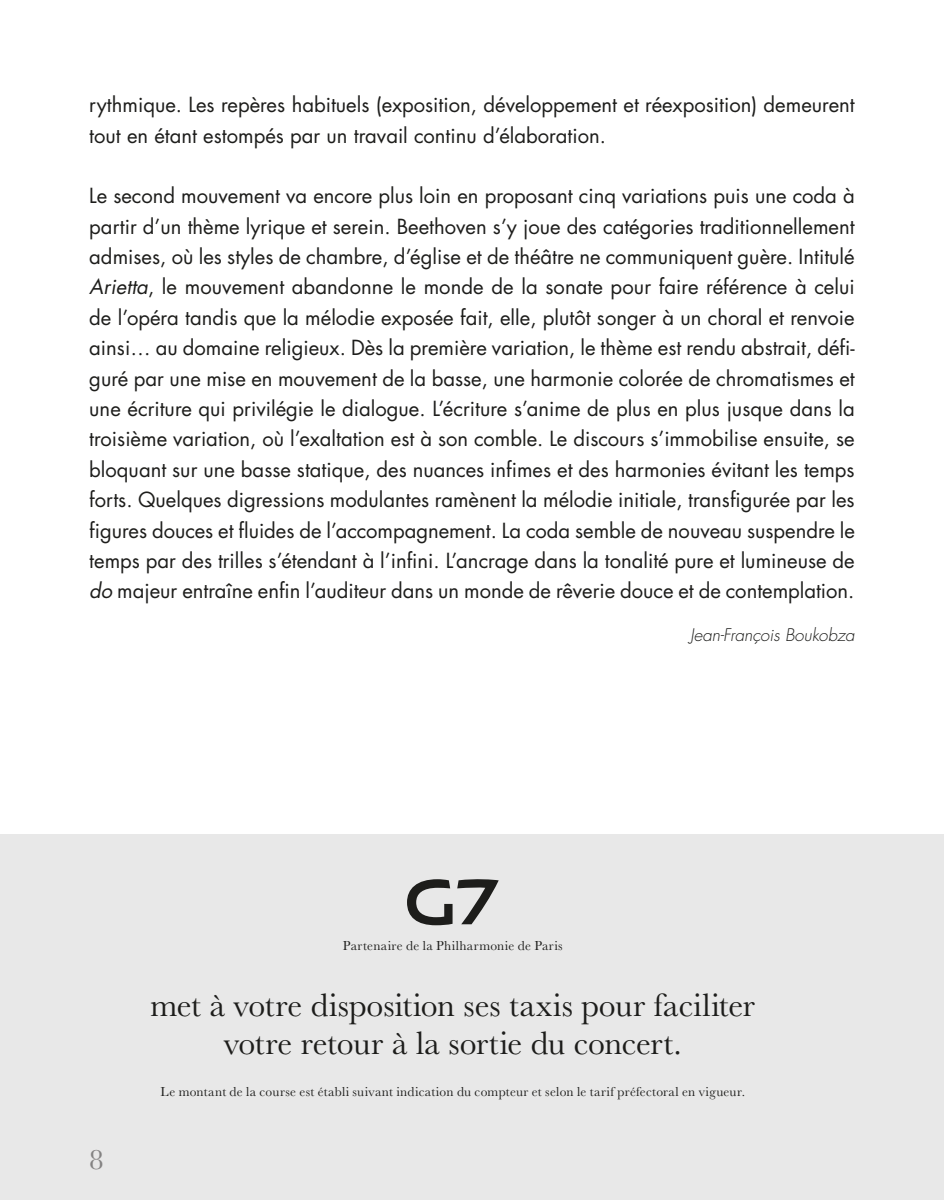
<style>
.page{position:relative;width:944px;height:1200px;background:#fff}
.page>*{position:absolute;margin:0;border:0;box-sizing:border-box;transform-origin:0 0}
._08_02_TEXTE_BANDEAU{font:33.75px/38.2px "Baskerville MT Pro";letter-spacing:-.005em;color:#1d1d1b;text-align:center}
.t1{font:29.25px "Baskerville MT Pro";color:#706f6f}
._03_07_TEXTE_COURANT{font:20.25px/30.4px "Futura LTW1 G";color:#1d1d1b}
._03_09_SIGNATURE_PIG{font:italic 300 16.88px "Futura LTW1 G";color:#1d1d1b}
.t2{font:13.5px "Baskerville MT Pro";letter-spacing:.02em;color:#1d1d1b}
.s1{font-style:italic}
</style>
<div class="page">
<div style="left:0;top:834px;width:944px;height:365px;background:#e8e8e8"></div>
<svg style="left:407px;top:879px;width:92px;height:46px"></svg>
<p class="_03_07_TEXTE_COURANT" style="left:89px;top:88px;width:767px">rythmique. Les repères habituels (exposition, développement et réexposition) demeurent tout en étant estompés par un travail continu d’élaboration.</p>
<p class="_03_07_TEXTE_COURANT" style="left:89px;top:179px;width:767px;text-align:justify">Le second mouvement va encore plus loin en proposant cinq variations puis une coda à partir d’un thème lyrique et serein. Beethoven s’y joue des catégories traditionnellement admises, où les styles de chambre, d’église et de théâtre ne communiquent guère. Intitulé <span class="s1">Arietta</span>, le mouvement abandonne le monde de la sonate pour faire référence à celui de l’opéra tandis que la mélodie exposée fait, elle, plutôt songer à un choral et renvoie ainsi… au domaine religieux. Dès la première variation, le thème est rendu abstrait, défi&shy;guré par une mise en mouvement de la basse, une harmonie colorée de chromatismes et une écriture qui privilégie le dialogue. L’écriture s’anime de plus en plus jusque dans la troisième variation, où l’exaltation est à son comble. Le discours s’immobilise ensuite, se bloquant sur une basse statique, des nuances infimes et des harmonies évitant les temps forts. Quelques digressions modulantes ramènent la mélodie initiale, transfigurée par les figures douces et fluides de l’accompagnement. La coda semble de nouveau suspendre le temps par des trilles s’étendant à l’infini. L’ancrage dans la tonalité pure et lumineuse de <span class="s1">do</span> majeur entraîne enfin l’auditeur dans un monde de rêverie douce et de contemplation.</p>
<p class="_03_09_SIGNATURE_PIG" style="left:690px;top:621px;width:166px">Jean-François Boukobza</p>
<p class="t2" style="left:343px;top:937px;width:221px">Partenaire de la Philharmonie de Paris</p>
<p class="_08_02_TEXTE_BANDEAU" style="left:150px;top:985px;width:606px">met à votre disposition ses taxis pour faciliter votre retour à la sortie du concert.</p>
<h2 class="t1" style="left:89px;top:1142px;width:16px">8</h2>
<p class="t2" style="left:161px;top:1083px;width:586px">Le montant de la course est établi suivant indication du compteur et selon le tarif préfectoral en vigueur.</p>
</div>
